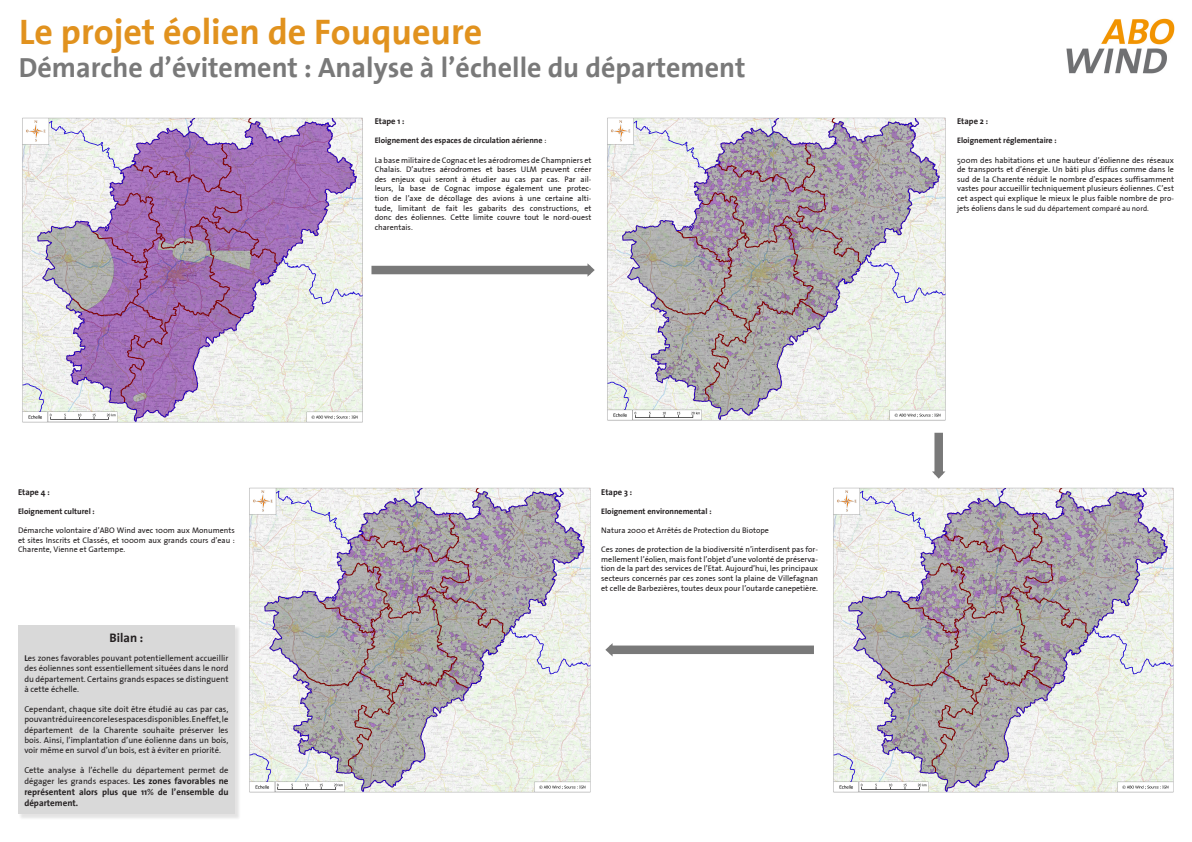
<style>
.page{position:relative;width:1192px;height:842px;background:#fff}
.page>*{position:absolute;margin:0;border:0;box-sizing:border-box;transform-origin:0 0}
.t1{font:700 36px "The Sans";color:#e1921e}
.t2{font:700 28px "The Sans";color:#797979}
.t3{font:700 12.5px "The Sans";color:#231f20}
.t4{font:700 9px/10.8px "The Sans";color:#231f20}
.t5{font:8.5px/10.2px "The Sans Plain";color:#231f20;text-align:justify}
.t6{font:700 8.5px "The Sans";color:#231f20}
.t7{font:8px/9.6px "The Sans Plain";color:#231f20;text-align:justify}
.t8{font:700 8px "The Sans";color:#231f20}
.t9{font:7.5px "The Sans Plain";color:#231f20}
.s1{font-family:"The Sans Plain";font-weight:400}
.s2{font-family:"The Sans";font-weight:700}
.s3{font-family:"The Sans";font-weight:700;font-size:9px}
.s4{font-family:"The Sans B W5 Plain";font-weight:400}
.s5{font-size:8px}
</style>
<div class="page">
<div style="left:19px;top:626px;width:222px;height:194px;background:#231f20;opacity:.16"></div>
<div style="left:18px;top:625px;width:217px;height:189px;background:#d9d9d9"></div>
<img style="left:1067px;top:18px;width:107px;height:56px">
<img style="left:22px;top:117px;width:341px;height:306px">
<img style="left:607px;top:117px;width:338px;height:304px">
<img style="left:249px;top:487px;width:342px;height:306px">
<div style="left:371px;top:266px;width:219px;height:8px;background:#797979"></div>
<svg style="left:587px;top:263px;width:8px;height:14px"></svg>
<img style="left:833px;top:487px;width:341px;height:306px">
<div style="left:934px;top:433px;width:9px;height:41px;background:#797979"></div>
<svg style="left:932px;top:471px;width:13px;height:8px"></svg>
<div style="left:610px;top:645px;width:204px;height:9px;background:#797979"></div>
<svg style="left:605px;top:643px;width:8px;height:13px"></svg>
<h1 class="t1" style="left:19px;top:1px;width:465px">Le projet éolien de Fouqueure</h1>
<h2 class="t2" style="left:19px;top:44px;width:728px">Démarche d’évitement : Analyse à l’échelle du département</h2>
<p class="t6" style="left:375px;top:114px;width:31px">Etape 1 :</p>
<p class="t8" style="left:375px;top:134px;width:173px">Eloignement des espaces de circulation aérienne <span class="s1">:</span></p>
<p class="t7" style="left:375px;top:155px;width:218px">La base militaire de Cognac et les aérodromes de Champniers et Chalais. D’autres aérodromes et bases ULM peuvent créer des enjeux qui seront à étudier au cas par cas. Par ail&shy;leurs, la base de Cognac impose également une protec&shy;tion de l’axe de décollage des avions à une certaine alti&shy;tude, limitant de fait les gabarits des constructions, et donc des éoliennes. Cette limite couvre tout le nord-ouest charentais.</p>
<p class="t6" style="left:18px;top:485px;width:33px">Etape 4 :</p>
<p class="t8" style="left:18px;top:504px;width:78px">Eloignement culturel :</p>
<p class="t7" style="left:18px;top:525px;width:218px">Démarche volontaire d’ABO Wind avec 100m aux Monuments et sites Inscrits et Classés, et 1000m aux grands cours d’eau :<br>Charente, Vienne et Gartempe.</p>
<h3 class="t3" style="left:110px;top:627px;width:35px">Bilan :</h3>
<p class="t5" style="left:24px;top:653px;width:206px"><span class="s2">L</span>es zones favorables pouvant potentiellement accueillir des éoliennes sont essentiellement situées dans le nord du département. Certains grands espaces se distinguent à cette échelle.</p>
<p class="t5" style="left:24px;top:704px;width:206px">Cependant, chaque site doit être étudié au cas par cas, pouvant réduire encore les espaces disponibles. En effet, le département de la Charente souhaite préserver les bois. Ainsi, l’implantation d’une éolienne dans un bois, voir même en survol d’un bois, est à éviter en priorité.</p>
<p class="t5" style="left:24px;top:765px;width:206px;line-height:10.8px">Cette analyse à l’échelle du département permet de dégager les grands espaces. <span class="s3">Les zones favorables ne</span></p>
<p class="t4" style="left:24px;top:786px;width:206px">représentent alors plus que 11<span class="s4">%</span> de l’ensemble du département.</p>
<p class="t6" style="left:601px;top:485px;width:32px">Etape 3 :</p>
<p class="t8" style="left:601px;top:504px;width:112px">Eloignement environnemental :</p>
<p class="t7" style="left:601px;top:525px;width:169px">Natura 2000 et Arrêtés de Protection du Biotope</p>
<p class="t7" style="left:601px;top:544px;width:218px">Ces zones de protection de la biodiversité n’interdisent pas for&shy;mellement l’éolien, mais font l’objet d’une volonté de préserva&shy;tion de la part des services de l’Etat. Aujourd’hui, les principaux secteurs concernés par ces zones sont la plaine de Villefagnan et celle de Barbezières, toutes deux pour l’outarde canepetière.</p>
<p class="t6" style="left:957px;top:114px;width:33px">Etape 2 :</p>
<p class="t8" style="left:957px;top:134px;width:101px">Eloignement réglementaire :</p>
<p class="t7" style="left:957px;top:155px;width:218px">500m des habitations et une hauteur d’éolienne des réseaux de transports et d’énergie. Un bâti plus diffus comme dans le sud de la Charente réduit le nombre d’espaces suffisamment vastes pour accueillir techniquement plusieurs éoliennes. C’est cet aspect qui explique le mieux le plus faible nombre de pro-</p>
<p class="t9" style="left:957px;top:202px;width:193px"><span class="s5">jets éoliens dans le</span> sud du département comparé au nord.</p>
</div>
